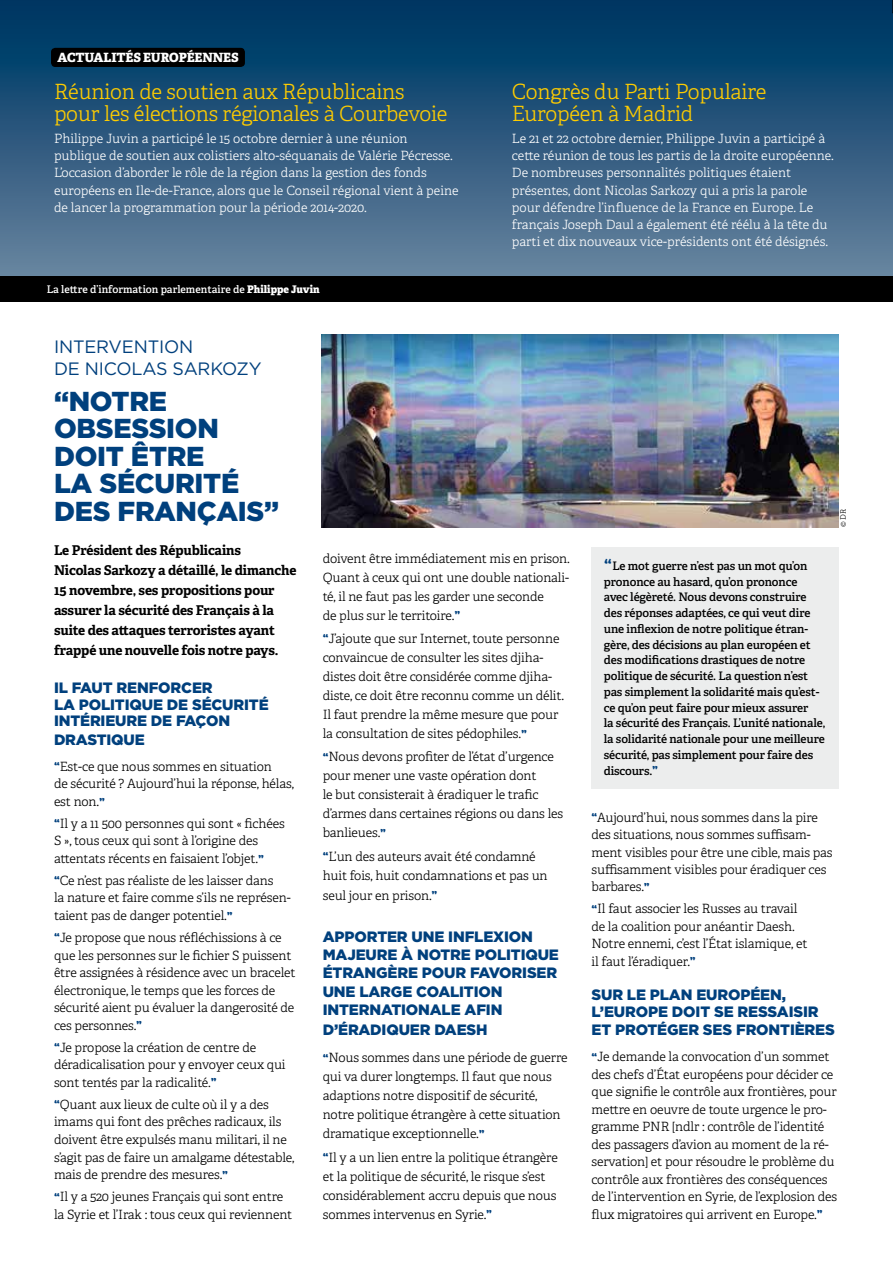
<style>
.page{position:relative;width:893px;height:1263px;background:#fff}
.page>*{position:absolute;margin:0;border:0;box-sizing:border-box;transform-origin:0 0}
.t1{font:900 27.45px/27.5px "Gotham";letter-spacing:-.01em;color:#00407d}
.t2{font:300 21px/22.5px "Adelle";letter-spacing:-.01em;color:#fecc00}
.t3{font:17.85px/22px "Gotham";letter-spacing:-.01em;color:#00407d}
.t4{font:900 15px/18.3px "Gotham";letter-spacing:-.01em;color:#00407d}
.t5{font:700 13.5px/19.8px "Adelle";letter-spacing:-.01em;color:#000}
.t6{font:300 12.75px/19px "Adelle";letter-spacing:-.01em;color:#000}
.t7{font:300 12.75px/17.2px "Adelle";color:#fff}
.t8{font:800 12.75px "Adelle";letter-spacing:-.01em;color:#fff}
.t9{font:600 11.7px/15.8px "Adelle";letter-spacing:-.01em;color:#000}
.t10{font:600 10.5px "Adelle";color:#fff}
.t11{font:300 7.5px "Adelle";color:#000}
.s1{font-weight:800}
.s2{font-weight:800;color:#00407d}
.s3{font-size:22.5px;color:#00407d}
.s4{font-weight:800;font-size:12.75px;color:#00407d}
</style>
<div class="page">
<div style="left:591px;top:547px;width:248px;height:242px;background:#eceded"></div>
<div style="left:0;top:0;width:893px;height:276px;background:linear-gradient(to bottom,#00315f,#68829e)"></div>
<div style="left:0;top:276px;width:893px;height:26px;background:#000"></div>
<div style="left:51px;top:48px;width:194px;height:19px;background:#000;border-radius:4px"></div>
<svg style="left:892px;top:0;width:1px;height:14px"></svg>
<img style="left:322px;top:334px;width:517px;height:193px">
<p class="t8" style="left:58px;top:50px;width:183px">ACTUALITÉS EUROPÉENNES</p>
<h2 class="t2" style="left:54px;top:80px;width:395px">Réunion de soutien aux Républicains pour les élections régionales à Courbevoie</h2>
<p class="t7" style="left:54px;top:130px;width:406px">Philippe Juvin a participé le 15 octobre dernier à une réunion publique de soutien aux colistiers alto-séquanais de Valérie Pécresse.<br>L’occasion d’aborder le rôle de la région dans la gestion des fonds européens en Ile-de-France, alors que le Conseil régional vient à peine de lancer la programmation pour la période 2014-2020.</p>
<p class="t10" style="left:47px;top:283px;width:274px">La lettre d’information parlementaire de <span class="s1">Philippe Juvin</span></p>
<h3 class="t3" style="left:54px;top:335px;width:209px">INTERVENTION<br>DE NICOLAS SARKOZY</h3>
<h1 class="t1" style="left:54px;top:387px;width:227px">“NOTRE<br>OBSESSION<br>DOIT ÊTRE<br>LA SÉCURITÉ<br>DES FRANÇAIS”</h1>
<h2 class="t2" style="left:512px;top:80px;width:256px">Congrès du Parti Populaire<br>Européen à Madrid</h2>
<p class="t7" style="left:512px;top:130px;width:323px">Le 21 et 22 octobre dernier, Philippe Juvin a participé à cette réunion de tous les partis de la droite européenne.<br>De nombreuses personnalités politiques étaient présentes, dont Nicolas Sarkozy qui a pris la parole pour défendre l’influence de la France en Europe. Le français Joseph Daul a également été réélu à la tête du parti et dix nouveaux vice-présidents ont été désignés.</p>
<p class="t11" style="left:839px;top:527px;width:20px;rotate:-90deg">© DR</p>
<p class="t5" style="left:54px;top:541px;width:244px">Le Président des Républicains<br>Nicolas Sarkozy a détaillé, le dimanche 15 novembre, ses propositions pour assurer la sécurité des Français à la suite des attaques terroristes ayant frappé une nouvelle fois notre pays.</p>
<p class="t4" style="left:54px;top:679px;width:216px;line-height:16.8px">IL FAUT RENFORCER<br>LA POLITIQUE DE SÉCURITÉ<br>INTÉRIEURE DE FAÇON</p>
<p class="t4" style="left:54px;top:730px;width:92px">DRASTIQUE</p>
<p class="t6" style="left:54px;top:758px;width:242px;line-height:17.5px"><span class="s2">“</span>Est-ce que nous sommes en situation<br>de sécurité ? Aujourd’hui la réponse, hélas, est non.<span class="s2">”</span></p>
<p class="t6" style="left:54px;top:815px;width:232px;line-height:17.5px"><span class="s2">“</span>Il y a 11 500 personnes qui sont « fichées<br>S », tous ceux qui sont à l’origine des attentats récents en faisaient l’objet.<span class="s2">”</span></p>
<p class="t6" style="left:54px;top:872px;width:238px;line-height:17.5px"><span class="s2">“</span>Ce n’est pas réaliste de les laisser dans<br>la nature et faire comme s’ils ne représen&shy;taient pas de danger potentiel.<span class="s2">”</span></p>
<p class="t6" style="left:54px;top:929px;width:243px;line-height:17.5px"><span class="s2">“</span>Je propose que nous réfléchissions à ce que les personnes sur le fichier S puissent être assignées à résidence avec un bracelet électronique, le temps que les forces de sécurité aient pu évaluer la dangerosité de ces personnes.<span class="s2">”</span></p>
<p class="t6" style="left:54px;top:1039px;width:233px;line-height:17.5px"><span class="s2">“</span>Je propose la création de centre de déradicalisation pour y envoyer ceux qui sont tentés par la radicalité.<span class="s2">”</span></p>
<p class="t6" style="left:54px;top:1096px;width:242px;line-height:17.5px"><span class="s2">“</span>Quant aux lieux de culte où il y a des imams qui font des prêches radicaux, ils doivent être expulsés manu militari, il ne s’agit pas de faire un amalgame détestable, mais de prendre des mesures.<span class="s2">”</span></p>
<p class="t6" style="left:54px;top:1188px;width:240px;line-height:17.5px"><span class="s2">“</span>Il y a 520 jeunes Français qui sont entre la Syrie et l’Irak : tous ceux qui reviennent</p>
<p class="t6" style="left:323px;top:549px;width:249px">doivent être immédiatement mis en prison.<br>Quant à ceux qui ont une double nationali&shy;té, il ne faut pas les garder une seconde<br>de plus sur le territoire.<span class="s2">”</span></p>
<p class="t6" style="left:323px;top:629px;width:243px"><span class="s2">“</span>J’ajoute que sur Internet, toute personne convaincue de consulter les sites djiha&shy;distes doit être considérée comme djiha&shy;diste, ce doit être reconnu comme un délit.<br>Il faut prendre la même mesure que pour la consultation de sites pédophiles.<span class="s2">”</span></p>
<p class="t6" style="left:323px;top:747px;width:242px"><span class="s2">“</span>Nous devons profiter de l’état d’urgence pour mener une vaste opération dont<br>le but consisterait à éradiquer le trafic d’armes dans certaines régions ou dans les banlieues.<span class="s2">”</span></p>
<p class="t6" style="left:323px;top:847px;width:226px"><span class="s2">“</span>L’un des auteurs avait été condamné huit fois, huit condamnations et pas un seul jour en prison.<span class="s2">”</span></p>
<p class="t4" style="left:323px;top:927px;width:238px">APPORTER UNE INFLEXION<br>MAJEURE À NOTRE POLITIQUE<br>ÉTRANGÈRE POUR FAVORISER<br>UNE LARGE COALITION<br>INTERNATIONALE AFIN</p>
<p class="t4" style="left:323px;top:1020px;width:166px">D’ÉRADIQUER DAESH</p>
<p class="t6" style="left:323px;top:1048px;width:246px"><span class="s2">“</span>Nous sommes dans une période de guerre qui va durer longtemps. Il faut que nous adaptions notre dispositif de sécurité, notre politique étrangère à cette situation dramatique exceptionnelle.<span class="s2">”</span></p>
<p class="t6" style="left:323px;top:1148px;width:237px"><span class="s2">“</span>Il y a un lien entre la politique étrangère et la politique de sécurité, le risque s’est considérablement accru depuis que nous sommes intervenus en Syrie.<span class="s2">”</span></p>
<p class="t9" style="left:604px;top:558px;width:223px"><span class="s3">“</span>Le mot guerre n’est pas un mot qu’on prononce au hasard, qu’on prononce<br>avec légèreté. Nous devons construire des réponses adaptées, ce qui veut dire une inflexion de notre politique étran&shy;gère, des décisions au plan européen et des modifications drastiques de notre politique de sécurité. La question n’est pas simplement la solidarité mais qu’est&shy;ce qu’on peut faire pour mieux assurer<br>la sécurité des Français. L’unité nationale, la solidarité nationale pour une meilleure sécurité, pas simplement pour faire des discours.<span class="s4">”</span></p>
<p class="t6" style="left:591px;top:809px;width:243px;line-height:17.4px"><span class="s2">“</span>Aujourd’hui, nous sommes dans la pire des situations, nous sommes suffisam&shy;ment visibles pour être une cible, mais pas suffisamment visibles pour éradiquer ces barbares.<span class="s2">”</span></p>
<p class="t6" style="left:591px;top:900px;width:217px;line-height:17.4px"><span class="s2">“</span>Il faut associer les Russes au travail de la coalition pour anéantir Daesh.<br>Notre ennemi, c’est l’État islamique, et il faut l’éradiquer.<span class="s2">”</span></p>
<p class="t4" style="left:591px;top:987px;width:229px;line-height:16.6px">SUR LE PLAN EUROPÉEN,<br>L’EUROPE DOIT SE RESSAISIR</p>
<p class="t4" style="left:591px;top:1021px;width:245px">ET PROTÉGER SES FRONTIÈRES</p>
<p class="t6" style="left:591px;top:1048px;width:247px;line-height:17.4px"><span class="s2">“</span>Je demande la convocation d’un sommet des chefs d’État européens pour décider ce que signifie le contrôle aux frontières, pour mettre en oeuvre de toute urgence le pro&shy;gramme PNR [ndlr : contrôle de l’identité des passagers d’avion au moment de la ré&shy;servation] et pour résoudre le problème du contrôle aux frontières des conséquences de l’intervention en Syrie, de l’explosion des flux migratoires qui arrivent en Europe.<span class="s2">”</span></p>
</div>
